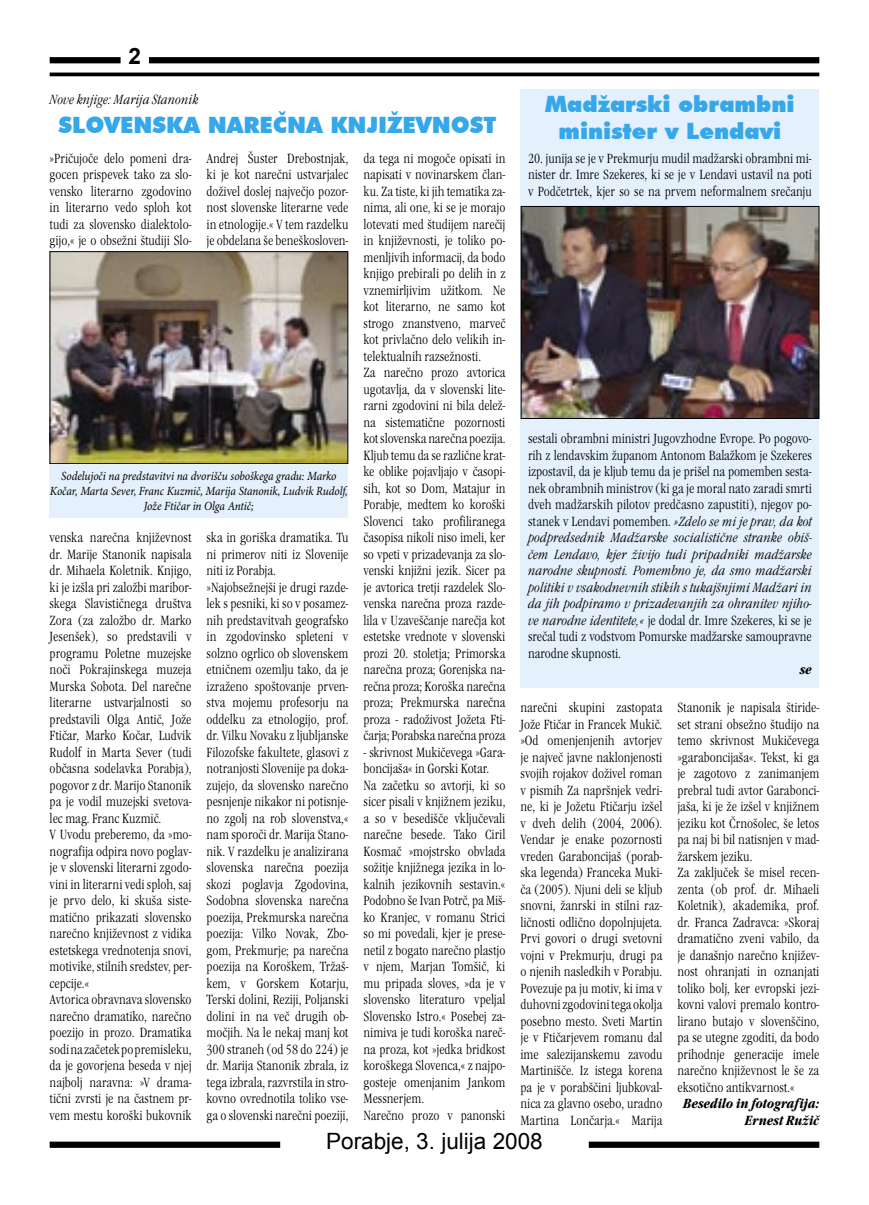
<style>
.page{position:relative;width:869px;height:1205px;background:#fff}
.page>*{position:absolute;margin:0;border:0;box-sizing:border-box;transform-origin:0 0}
.t1{font:900 22.5px/27px "Futura BT";color:#36a7e9;text-align:center}
.t2{font:22.5px "Arial";color:#000}
.t3{font:700 22.5px "Arial";color:#000}
.t4{font:13.75px/16.5px "Garamond Itc TEE Ligh Cond";color:#000;text-align:justify}
.t5{font:13.75px/16.5px "Garamond Itc TEE Ligh Cond Ital";color:#000;text-align:justify}
.t6{font:italic 700 condensed 13.75px/16.5px "Garamond Itc TEE";color:#000;text-align:right}
.t7{font:italic 12.5px/15px "Minion Pro";letter-spacing:-.005em;color:#000;text-align:center;scale:.9 1}
.s1{font-family:"Garamond Itc TEE Ligh Cond Ital"}
</style>
<div class="page">
<div style="left:50px;top:1141px;width:230px;height:7px;background:#000"></div>
<div style="left:588px;top:1141px;width:231px;height:7px;background:#000"></div>
<hr style="left:50px;top:73px;width:769px;height:3px;background:#000">
<div style="left:50px;top:57px;width:70px;height:6px;background:#000"></div>
<div style="left:149px;top:57px;width:670px;height:6px;background:#000"></div>
<div style="left:520px;top:89px;width:299px;height:598px;background:#e4f0fb"></div>
<img style="left:52px;top:253px;width:294px;height:209px">
<div style="left:50px;top:251px;width:298px;height:213px;border:1px solid #000"></div>
<div style="left:50px;top:464px;width:298px;height:53px;background:#e4f0fb"></div>
<img style="left:522px;top:208px;width:295px;height:209px">
<div style="left:520px;top:206px;width:299px;height:213px;border:1px solid #000"></div>
<h1 class="t3" style="left:128px;top:41px;width:14px">2</h1>
<p class="t5" style="left:50px;top:92px;width:150px">Nove knjige: Marija Stanonik</p>
<h1 class="t1" style="left:58px;top:111px;width:439px">SLOVENSKA NAREČNA KNJIŽEVNOST</h1>
<p class="t4" style="left:50px;top:150px;width:143px">»Pričujoče delo pomeni dra&shy;gocen prispevek tako za slo&shy;vensko literarno zgodovino in literarno vedo sploh kot tudi za slovensko dialektolo&shy;gijo,« je o obsežni študiji Slo-</p>
<p class="t4" style="left:206px;top:150px;width:143px">Andrej Šuster Drebostnjak, ki je kot narečni ustvarjalec doživel doslej največjo pozor&shy;nost slovenske literarne vede in etnologije.« V tem razdelku je obdelana še beneškosloven-</p>
<p class="t7" style="left:50px;top:469px;width:332px">Sodelujoči na predstavitvi na dvorišču soboškega gradu: Marko<br>Kočar, Marta Sever, Franc Kuzmič, Marija Stanonik, Ludvik Rudolf,<br>Jože Ftičar in Olga Antič;</p>
<p class="t4" style="left:50px;top:529px;width:143px;text-align:left">venska narečna književnost dr. Marije Stanonik napisala dr. Mihaela Koletnik. Knjigo, ki je izšla pri založbi maribor&shy;skega Slavističnega društva<br>Zora (za založbo dr. Marko<br>Jesenšek), so predstavili v programu Poletne muzejske noči Pokrajinskega muzeja<br>Murska Sobota. Del narečne literarne ustvarjalnosti so predstavili Olga Antič, Jože<br>Ftičar, Marko Kočar, Ludvik<br>Rudolf in Marta Sever (tudi občasna sodelavka Porabja), pogovor z dr. Marijo Stanonik pa je vodil muzejski svetova&shy;lec mag. Franc Kuzmič.<br>V Uvodu preberemo, da »mo&shy;nografija odpira novo poglav&shy;je v slovenski literarni zgodo&shy;vini in literarni vedi sploh, saj je prvo delo, ki skuša siste&shy;matično prikazati slovensko narečno književnost z vidika estetskega vrednotenja snovi, motivike, stilnih sredstev, per&shy;cepcije.«<br>Avtorica obravnava slovensko narečno dramatiko, narečno poezijo in prozo. Dramatika sodi na začetek po premisleku, da je govorjena beseda v njej najbolj naravna: »V drama&shy;tični zvrsti je na častnem pr&shy;vem mestu koroški bukovnik</p>
<p class="t4" style="left:206px;top:529px;width:143px;text-align:left">ska in goriška dramatika. Tu ni primerov niti iz Slovenije niti iz Porabja. »Najobsežnejši je drugi razde&shy;lek s pesniki, ki so v posamez&shy;nih predstavitvah geografsko in zgodovinsko spleteni v solzno ogrlico ob slovenskem etničnem ozemlju tako, da je izraženo spoštovanje prven&shy;stva mojemu profesorju na oddelku za etnologijo, prof. dr. Vilku Novaku z ljubljanske<br>Filozofske fakultete, glasovi z notranjosti Slovenije pa doka&shy;zujejo, da slovensko narečno pesnjenje nikakor ni potisnje&shy;no zgolj na rob slovenstva,« nam sporoči dr. Marija Stano&shy;nik. V razdelku je analizirana slovenska narečna poezija skozi poglavja Zgodovina,<br>Sodobna slovenska narečna poezija, Prekmurska narečna poezija: Vilko Novak, Zbo&shy;gom, Prekmurje; pa narečna poezija na Koroškem, Tržaš&shy;kem, v Gorskem Kotarju,<br>Terski dolini, Reziji, Poljanski dolini in na več drugih ob&shy;močjih. Na le nekaj manj kot<br>300 straneh (od 58 do 224) je dr. Marija Stanonik zbrala, iz tega izbrala, razvrstila in stro&shy;kovno ovrednotila toliko vse&shy;ga o slovenski narečni poeziji,</p>
<p class="t4" style="left:363px;top:150px;width:143px;text-align:left">da tega ni mogoče opisati in napisati v novinarskem član&shy;ku. Za tiste, ki jih tematika za&shy;nima, ali one, ki se je morajo lotevati med študijem narečij in književnosti, je toliko po&shy;menljivih informacij, da bodo knjigo prebirali po delih in z vznemirljivim užitkom. Ne kot literarno, ne samo kot strogo znanstveno, marveč kot privlačno delo velikih in&shy;telektualnih razsežnosti.<br>Za narečno prozo avtorica ugotavlja, da v slovenski lite&shy;rarni zgodovini ni bila delež&shy;na sistematične pozornosti kot slovenska narečna poezija.<br>Kljub temu da se različne krat&shy;ke oblike pojavljajo v časopi&shy;sih, kot so Dom, Matajur in<br>Porabje, medtem ko koroški<br>Slovenci tako profiliranega časopisa nikoli niso imeli, ker so vpeti v prizadevanja za slo&shy;venski knjižni jezik. Sicer pa je avtorica tretji razdelek Slo&shy;venska narečna proza razde&shy;lila v Uzaveščanje narečja kot estetske vrednote v slovenski prozi 20. stoletja; Primorska narečna proza; Gorenjska na&shy;rečna proza; Koroška narečna proza; Prekmurska narečna proza - radoživost Jožeta Fti&shy;čarja; Porabska narečna proza</p>
<p class="t4" style="left:363px;top:744px;width:143px;text-align:left">- skrivnost Mukičevega »Gara&shy;boncijaša« in Gorski Kotar.<br>Na začetku so avtorji, ki so sicer pisali v knjižnem jeziku, a so v besedišče vključevali narečne besede. Tako Ciril<br>Kosmač »mojstrsko obvlada sožitje knjižnega jezika in lo&shy;kalnih jezikovnih sestavin.«<br>Podobno še Ivan Potrč, pa Miš&shy;ko Kranjec, v romanu Strici so mi povedali, kjer je prese&shy;netil z bogato narečno plastjo v njem, Marjan Tomšič, ki mu pripada sloves, »da je v slovensko literaturo vpeljal<br>Slovensko Istro.« Posebej za&shy;nimiva je tudi koroška nareč&shy;na proza, kot »jedka bridkost koroškega Slovenca,« z najpo&shy;gosteje omenjanim Jankom<br>Messnerjem.<br>Narečno prozo v panonski</p>
<h1 class="t1" style="left:545px;top:90px;width:251px">Madžarski obrambni minister v Lendavi</h1>
<p class="t4" style="left:528px;top:150px;width:285px">20. junija se je v Prekmurju mudil madžarski obrambni mi&shy;nister dr. Imre Szekeres, ki se je v Lendavi ustavil na poti v Podčetrtek, kjer so se na prvem neformalnem srečanju</p>
<p class="t4" style="left:528px;top:430px;width:285px">sestali obrambni ministri Jugovzhodne Evrope. Po pogovo&shy;rih z lendavskim županom Antonom Balažkom je Szekeres izpostavil, da je kljub temu da je prišel na pomemben sesta&shy;nek obrambnih ministrov (ki ga je moral nato zaradi smrti dveh madžarskih pilotov predčasno zapustiti), njegov po&shy;stanek v Lendavi pomemben. <span class="s1">»Zdelo se mi je prav, da kot</span></p>
<p class="t5" style="left:528px;top:530px;width:285px">podpredsednik Madžarske socialistične stranke obiš&shy;čem Lendavo, kjer živijo tudi pripadniki madžarske narodne skupnosti. Pomembno je, da smo madžarski politiki v vsakodnevnih stikih s tukajšnjimi Madžari in da jih podpiramo v prizadevanjih za ohranitev njiho-</p>
<p class="t4" style="left:528px;top:612px;width:285px"><span class="s1">ve narodne identitete,«</span> je dodal dr. Imre Szekeres, ki se je srečal tudi z vodstvom Pomurske madžarske samoupravne narodne skupnosti.</p>
<p class="t6" style="left:799px;top:661px;width:13px">se</p>
<p class="t4" style="left:520px;top:700px;width:143px">narečni skupini zastopata Jože Ftičar in Francek Mukič. »Od omenjenjenih avtorjev je največ javne naklonjenosti svojih rojakov doživel roman v pismih Za napršnjek vedri&shy;ne, ki je Jožetu Ftičarju izšel v dveh delih (2004, 2006).<br>Vendar je enake pozornosti vreden Garaboncijaš (porab&shy;ska legenda) Franceka Muki&shy;ča (2005). Njuni deli se kljub snovni, žanrski in stilni raz&shy;ličnosti odlično dopolnjujeta.<br>Prvi govori o drugi svetovni vojni v Prekmurju, drugi pa o njenih nasledkih v Porabju.<br>Povezuje pa ju motiv, ki ima v duhovni zgodovini tega okolja posebno mesto. Sveti Martin je v Ftičarjevem romanu dal ime salezijanskemu zavodu Martinišče. Iz istega korena pa je v porabščini ljubkoval&shy;nica za glavno osebo, uradno Martina Lončarja.« Marija</p>
<p class="t4" style="left:677px;top:700px;width:143px;text-align:left">Stanonik je napisala štiride&shy;set strani obsežno študijo na temo skrivnost Mukičevega »garaboncijaša«. Tekst, ki ga je zagotovo z zanimanjem prebral tudi avtor Garabonci&shy;jaša, ki je že izšel v knjižnem jeziku kot Črnošolec, še letos pa naj bi bil natisnjen v mad&shy;žarskem jeziku.<br>Za zaključek še misel recen&shy;zenta (ob prof. dr. Mihaeli<br>Koletnik), akademika, prof. dr. Franca Zadravca: »Skoraj dramatično zveni vabilo, da je današnjo narečno književ&shy;nost ohranjati in oznanjati toliko bolj, ker evropski jezi&shy;kovni valovi premalo kontro&shy;lirano butajo v slovenščino, pa se utegne zgoditi, da bodo prihodnje generacije imele narečno književnost le še za eksotično antikvarnost.«</p>
<p class="t6" style="left:683px;top:1096px;width:137px">Besedilo in fotografija:<br>Ernest Ružič</p>
<h1 class="t2" style="left:326px;top:1126px;width:218px">Porabje, 3. julija 2008</h1>
</div>
